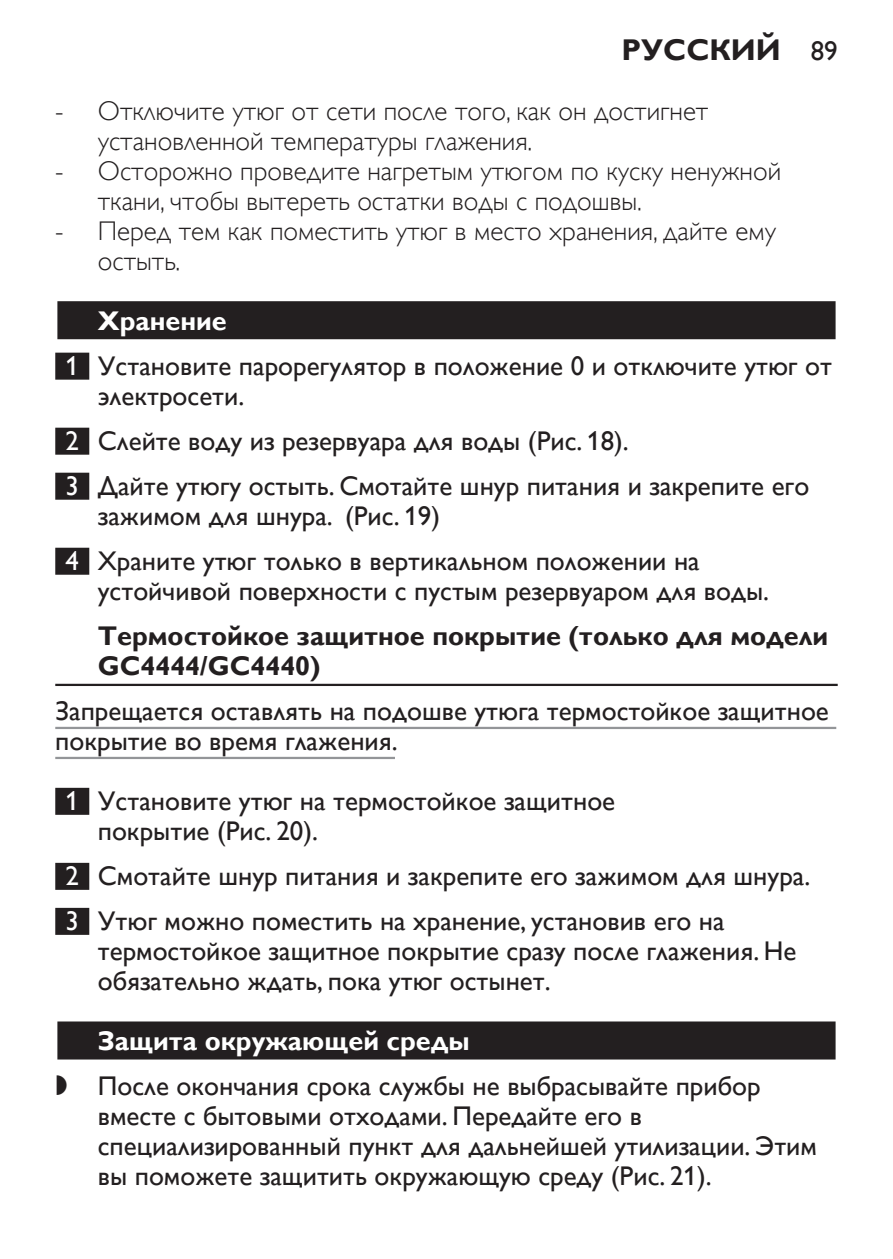
<style>
.page{position:relative;width:893px;height:1259px;background:#fff}
.page>*{position:absolute;margin:0;border:0;box-sizing:border-box;transform-origin:0 0}
.t1{font:700 30px "Gill Sans Alt One WGL";color:#231f20}
.t2{font:27px/30px "Gill Sans Alt One WGL";color:#231f20}
.t3{font:27px/30px "Gill Sans Alt One WGL Light";color:#231f20}
.t4{font:700 27px/30px "Gill Sans Alt One WGL";color:#231f20}
.t5{font:700 27px "Gill Sans Alt One WGL";color:#fff}
.t6{font:27px "Gill Sans Alt One WGL";color:#fff}
.t7{font:27px "Philips Ll Font Plain";color:#231f20}
.s1{font-weight:400;font-size:27px}
.s2{font-weight:700;color:#fff}
.s3{color:#fff}
</style>
<div class="page">
<div style="left:55px;top:299px;width:783px;height:43px;background:linear-gradient(to right,#c9c8c8,#c9c8c8)"></div>
<div style="left:57px;top:301px;width:779px;height:38px;background:#231f20"></div>
<div style="left:55px;top:353px;width:34px;height:27px;background:#231f20"></div>
<div style="left:55px;top:428px;width:34px;height:27px;background:#231f20"></div>
<div style="left:55px;top:473px;width:34px;height:27px;background:#231f20"></div>
<div style="left:55px;top:548px;width:34px;height:27px;background:#231f20"></div>
<hr style="left:55px;top:684px;width:783px;height:2px;background:#231f20">
<hr style="left:55px;top:727px;width:781px;height:2px;background:#939598">
<hr style="left:55px;top:757px;width:340px;height:2px;background:#939598">
<div style="left:55px;top:788px;width:34px;height:27px;background:#231f20"></div>
<div style="left:55px;top:863px;width:34px;height:27px;background:#231f20"></div>
<div style="left:55px;top:908px;width:34px;height:27px;background:#231f20"></div>
<div style="left:55px;top:1019px;width:783px;height:43px;background:linear-gradient(to right,#8a8888,#8a8888)"></div>
<div style="left:57px;top:1021px;width:779px;height:38px;background:#231f20"></div>
<p class="t3" style="left:55px;top:96px;width:10px">-</p>
<p class="t3" style="left:55px;top:156px;width:10px">-</p>
<p class="t3" style="left:55px;top:216px;width:10px">-</p>
<p class="t1" style="left:622px;top:29px;width:218px">Русский <span class="s1">89</span></p>
<p class="t3" style="left:98px;top:96px;width:685px">Отключите утюг от сети после того, как он достигнет установленной температуры глажения.<br>Осторожно проведите нагретым утюгом по куску ненужной ткани, чтобы вытереть остатки воды с подошвы.<br>Перед тем как поместить утюг в место хранения, дайте ему остыть.</p>
<p class="t2" style="left:66px;top:298px;width:768px;line-height:45px;text-indent:32px"><span class="s2">Хранение<br></span><span class="s3">1</span> Установите парорегулятор в положение 0 и отключите утюг от</p>
<p class="t2" style="left:98px;top:381px;width:148px">электросети.</p>
<p class="t6" style="left:55px;top:422px;width:9px">2</p>
<p class="t2" style="left:98px;top:426px;width:532px">Слейте воду из резервуара для воды (Рис. 18).</p>
<p class="t6" style="left:55px;top:467px;width:9px">3</p>
<p class="t2" style="left:98px;top:471px;width:713px">Дайте утюгу остыть. Смотайте шнур питания и закрепите его зажимом для шнура. (Рис. 19)</p>
<p class="t6" style="left:55px;top:542px;width:9px">4</p>
<p class="t2" style="left:98px;top:546px;width:673px">Храните утюг только в вертикальном положении на устойчивой поверхности с пустым резервуаром для воды.</p>
<p class="t4" style="left:98px;top:621px;width:732px">Термостойкое защитное покрытие (только для модели<br>GC4444/GC4440)</p>
<p class="t2" style="left:55px;top:696px;width:775px">Запрещается оставлять на подошве утюга термостойкое защитное покрытие во время глажения.</p>
<p class="t2" style="left:98px;top:786px;width:519px;text-indent:-32px"><span class="s3">1</span> Установите утюг на термостойкое защитное покрытие (Рис. 20).</p>
<p class="t6" style="left:55px;top:857px;width:9px">2</p>
<p class="t2" style="left:98px;top:861px;width:714px">Смотайте шнур питания и закрепите его зажимом для шнура.</p>
<p class="t6" style="left:55px;top:902px;width:9px">3</p>
<p class="t2" style="left:98px;top:906px;width:700px">Утюг можно поместить на хранение, установив его на термостойкое защитное покрытие сразу после глажения. Не обязательно ждать, пока утюг остынет.</p>
<p class="t5" style="left:98px;top:1023px;width:374px">Защита окружающей среды</p>
<p class="t2" style="left:98px;top:1071px;width:721px">После окончания срока службы не выбрасывайте прибор вместе с бытовыми отходами. Передайте его в специализированный пункт для дальнейшей утилизации. Этим вы поможете защитить окружающую среду (Рис. 21).</p>
<p class="t7" style="left:55px;top:1070px;width:15px">,</p>
</div>
